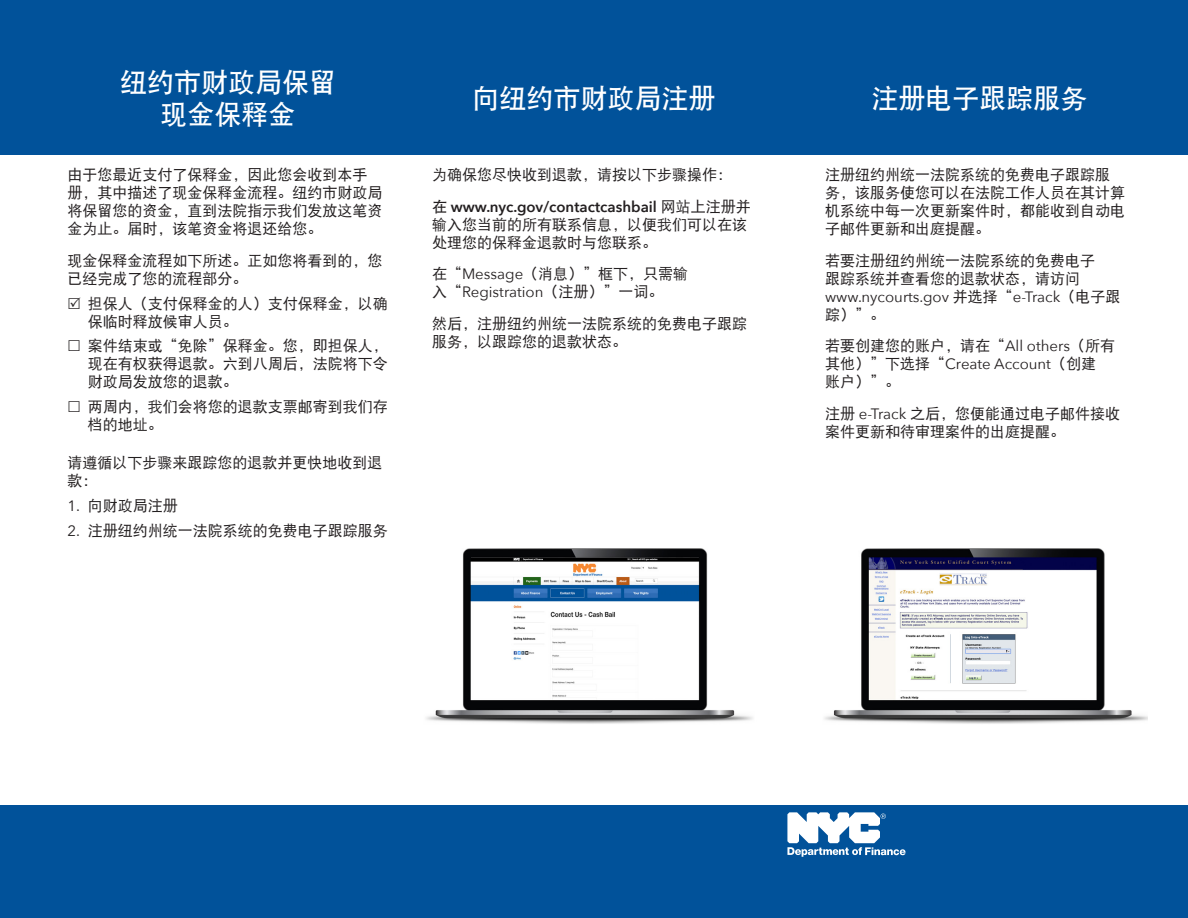
<style>
.page{position:relative;width:1188px;height:918px;background:#fff}
.page>*{position:absolute;margin:0;border:0;box-sizing:border-box;transform-origin:0 0}
.Main_head{font:27px/32.4px "DF Hei W7";color:#fff;text-align:center}
.body_copy{font:15px/18px "DF Hei W5";color:#231f20}
.bullet-list{font:15px/18px "DF Hei W5";color:#231f20}
.s1{font-family:"Avenir Next"}
.s2{font-family:"DF Hei W7"}
.s3{font-family:"Avenir Next";font-weight:600}
</style>
<div class="page">
<div style="left:0;top:0;width:1188px;height:155px;background:#01529a"></div>
<div style="left:0;top:806px;width:1188px;height:112px;background:#01529a"></div>
<img style="left:426px;top:548px;width:327px;height:176px">
<img style="left:824px;top:548px;width:324px;height:176px">
<svg style="left:787px;top:812px;width:119px;height:45px"></svg>
<p class="Main_head" style="left:120px;top:66px;width:217px">纽约市财政局保留现金保释金</p>
<p class="body_copy" style="left:68px;top:166px;width:316px">由于您最近支付了保释金，因此您会收到本手册，其中描述了现金保释金流程。纽约市财政局将保留您的资金，直到法院指示我们发放这笔资金为止。届时，该笔资金将退还给您。</p>
<p class="body_copy" style="left:68px;top:251px;width:316px">现金保释金流程如下所述。正如您将看到的，您已经完成了您的流程部分。</p>
<p class="bullet-list" style="left:88px;top:294px;width:301px">担保人（支付保释金的人）支付保释金，以确保临时释放候审人员。</p>
<p class="bullet-list" style="left:88px;top:337px;width:302px;text-align:justify">案件结束或“免除”保释金。您，即担保人，现在有权获得退款。六到八周后，法院将下令财政局发放您的退款。</p>
<p class="bullet-list" style="left:88px;top:398px;width:302px">两周内，我们会将您的退款支票邮寄到我们存档的地址。</p>
<p class="body_copy" style="left:68px;top:454px;width:316px">请遵循以下步骤来跟踪您的退款并更快地收到退款：</p>
<p class="bullet-list" style="left:68px;top:497px;width:112px"><span class="s1">1.</span> 向财政局注册</p>
<p class="bullet-list" style="left:68px;top:521px;width:322px"><span class="s1">2.</span> 注册纽约州统一法院系统的免费电子跟踪服务</p>
<p class="Main_head" style="left:472px;top:82px;width:244px">向纽约市财政局注册</p>
<p class="Main_head" style="left:872px;top:82px;width:217px">注册电子跟踪服务</p>
<p class="body_copy" style="left:432px;top:166px;width:301px">为确保您尽快收到退款，请按以下步骤操作：</p>
<p class="body_copy" style="left:432px;top:197px;width:320px"><span class="s2">在</span> <span class="s3">www.nyc.gov/contactcashbail</span> 网站上注册并输入您当前的所有联系信息，以便我们可以在该处理您的保释金退款时与您联系。</p>
<p class="body_copy" style="left:432px;top:265px;width:258px">在“<span class="s1">Message</span>（消息）”框下，只需输入“<span class="s1">Registration</span>（注册）”一词。</p>
<p class="body_copy" style="left:432px;top:314px;width:316px">然后，注册纽约州统一法院系统的免费电子跟踪服务，以跟踪您的退款状态。</p>
<p class="body_copy" style="left:825px;top:166px;width:301px">注册纽约州统一法院系统的免费电子跟踪服务，该服务使您可以在法院工作人员在其计算机系统中每一次更新案件时，都能收到自动电子邮件更新和出庭提醒。</p>
<p class="body_copy" style="left:825px;top:251px;width:297px">若要注册纽约州统一法院系统的免费电子<br>跟踪系统并查看您的退款状态，请访问<span class="s1">www.nycourts.gov</span> 并选择“<span class="s1">e-Track</span>（电子跟踪）”。</p>
<p class="body_copy" style="left:825px;top:337px;width:292px">若要创建您的账户，请在“<span class="s1">All others</span>（所有其他）”下选择“<span class="s1">Create Account</span>（创建<br>账户）”。</p>
<p class="body_copy" style="left:825px;top:404px;width:297px">注册 <span class="s1">e-Track</span> 之后，您便能通过电子邮件接收案件更新和待审理案件的出庭提醒。</p>
</div>
